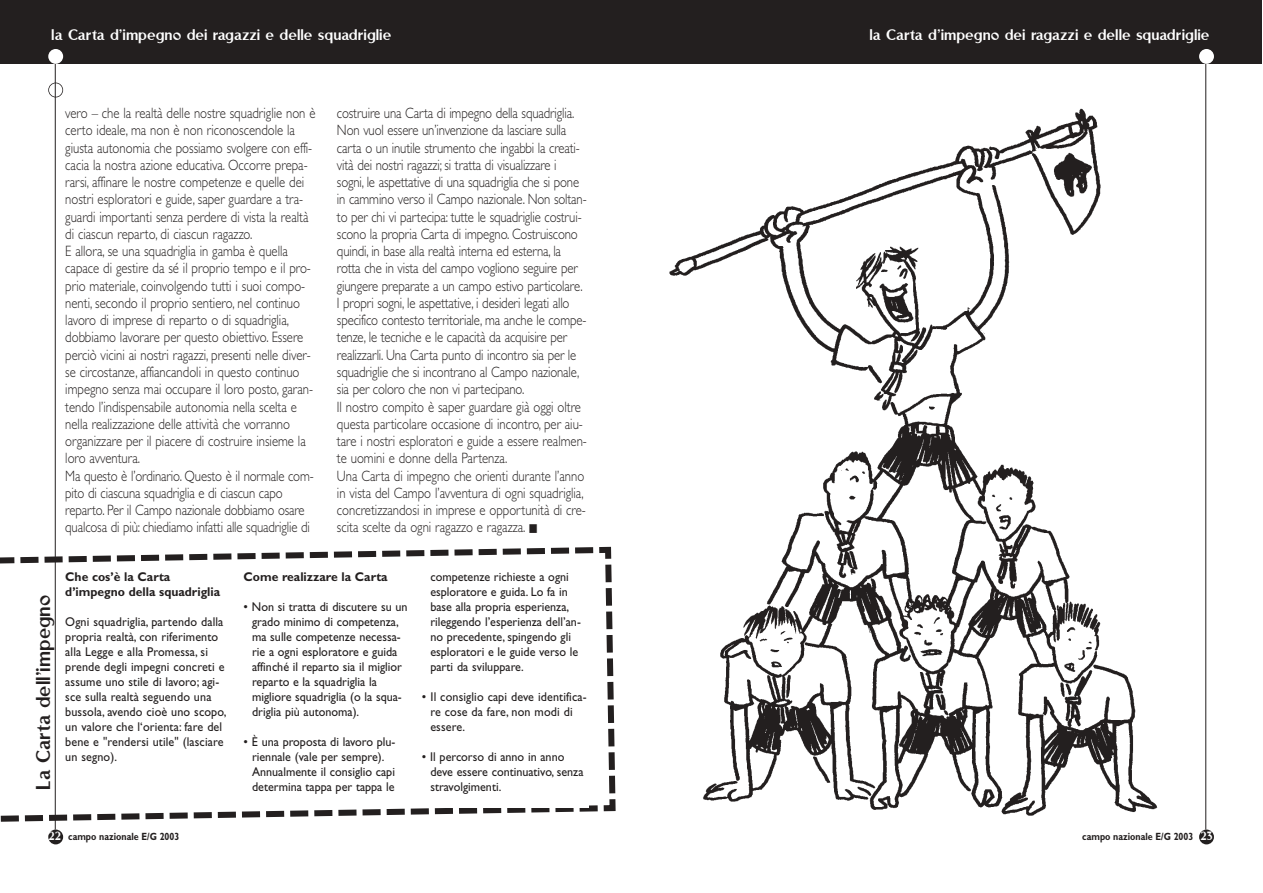
<style>
.page{position:relative;width:1263px;height:893px;background:#fff}
.page>*{position:absolute;margin:0;border:0;box-sizing:border-box;transform-origin:0 0}
.t1{font:22.5px "Rubino Sans ICG Fill";color:#231f1f}
.t2{font:17.25px "Rubino Sans ICG Fill";color:#fff}
.t3{font:300 15px/17.2px "Gill Sans";color:#231f1f;scale:.85 1}
.t4{font:13.5px "Rubino Sans ICG Fill";color:#fff}
.t5{font:12.75px/15px "Gill Sans";color:#231f1f;scale:.95 1}
.t6{font:12.75px/15px "Gill Sans";color:#231f1f}
.t7{font:700 12.75px/15px "Gill Sans";color:#231f1f;scale:.95 1}
.t8{font:700 10.5px "Gill Sans";color:#231f1f;scale:.85 1}
</style>
<div class="page">
<img style="left:669px;top:108px;width:489px;height:708px">
<div style="left:48px;top:83px;width:15px;height:14px;border:2px solid #231f1f;border-radius:50%"></div>
<div style="left:0;top:0;width:1262px;height:64px;background:#231f1f"></div>
<hr style="left:55px;top:62px;width:1px;height:767px;background:#231f1f">
<hr style="left:1206px;top:62px;width:1px;height:767px;background:#231f1f">
<div style="left:48px;top:829px;width:15px;height:15px;background:#231f1f;border-radius:50%"></div>
<div style="left:48px;top:49px;width:15px;height:15px;background:#fff;border-radius:50%"></div>
<div style="left:1199px;top:829px;width:15px;height:15px;background:#231f1f;border-radius:50%"></div>
<div style="left:1199px;top:49px;width:15px;height:15px;background:#fff;border-radius:50%"></div>
<svg style="left:0;top:543px;width:616px;height:282px"></svg>
<div style="left:64px;top:570px;width:525px;height:237px;background:#fff"></div>
<p class="t2" style="left:51px;top:28px;width:342px">la Carta d’impegno dei ragazzi e delle squadriglie</p>
<p class="t3" style="left:65px;top:106px;width:296px">vero – che la realtà delle nostre squadriglie non è certo ideale, ma non è non riconoscendole la giusta autonomia che possiamo svolgere con effi&shy;cacia la nostra azione educativa. Occorre prepa&shy;rarsi, affinare le nostre competenze e quelle dei nostri esploratori e guide, saper guardare a tra&shy;guardi importanti senza perdere di vista la realtà di ciascun reparto, di ciascun ragazzo.<br>E allora, se una squadriglia in gamba è quella capace di gestire da sé il proprio tempo e il pro&shy;prio materiale, coinvolgendo tutti i suoi compo&shy;nenti, secondo il proprio sentiero, nel continuo lavoro di imprese di reparto o di squadriglia, dobbiamo lavorare per questo obiettivo. Essere perciò vicini ai nostri ragazzi, presenti nelle diver&shy;se circostanze, affiancandoli in questo continuo impegno senza mai occupare il loro posto, garan&shy;tendo l’indispensabile autonomia nella scelta e nella realizzazione delle attività che vorranno organizzare per il piacere di costruire insieme la loro avventura.<br>Ma questo è l’ordinario. Questo è il normale com&shy;pito di ciascuna squadriglia e di ciascun capo reparto. Per il Campo nazionale dobbiamo osare qualcosa di più: chiediamo infatti alle squadriglie di</p>
<p class="t3" style="left:337px;top:106px;width:296px">costruire una Carta di impegno della squadriglia.<br>Non vuol essere un’invenzione da lasciare sulla carta o un inutile strumento che ingabbi la creati&shy;vità dei nostri ragazzi; si tratta di visualizzare i sogni, le aspettative di una squadriglia che si pone in cammino verso il Campo nazionale. Non soltan&shy;to per chi vi partecipa: tutte le squadriglie costrui&shy;scono la propria Carta di impegno. Costruiscono quindi, in base alla realtà interna ed esterna, la rotta che in vista del campo vogliono seguire per giungere preparate a un campo estivo particolare.<br>I propri sogni, le aspettative, i desideri legati allo specifico contesto territoriale, ma anche le compe&shy;tenze, le tecniche e le capacità da acquisire per realizzarli. Una Carta punto di incontro sia per le squadriglie che si incontrano al Campo nazionale, sia per coloro che non vi partecipano.<br>Il nostro compito è saper guardare già oggi oltre questa particolare occasione di incontro, per aiu&shy;tare i nostri esploratori e guide a essere realmen&shy;te uomini e donne della Partenza.<br>Una Carta di impegno che orienti durante l’anno in vista del Campo l’avventura di ogni squadriglia, concretizzandosi in imprese e opportunità di cre&shy;scita scelte da ogni ragazzo e ragazza.</p>
<h1 class="t1" style="left:35px;top:789px;width:196px;rotate:-90deg">La Carta dell’impegno</h1>
<p class="t7" style="left:65px;top:570px;width:165px">Che cos’è la Carta d’impegno della squadriglia</p>
<p class="t5" style="left:65px;top:615px;width:171px">Ogni squadriglia, partendo dalla propria realtà, con riferimento alla Legge e alla Promessa, si prende degli impegni concreti e assume uno stile di lavoro; agi&shy;sce sulla realtà seguendo una bussola, avendo cioè uno scopo, un valore che l‘orienta: fare del bene e "rendersi utile" (lasciare un segno).</p>
<p class="t7" style="left:244px;top:570px;width:153px">Come realizzare la Carta</p>
<p class="t6" style="left:252px;top:600px;width:157px;text-indent:-9px">• Non si tratta di discutere su un grado minimo di competenza, ma sulle competenze necessa&shy;rie a ogni esploratore e guida affinché il reparto sia il miglior reparto e la squadriglia la migliore squadriglia (o la squa&shy;driglia più autonoma).</p>
<p class="t6" style="left:252px;top:735px;width:145px;text-indent:-9px">• È una proposta di lavoro plu&shy;riennale (vale per sempre).<br>Annualmente il consiglio capi determina tappa per tappa le</p>
<p class="t5" style="left:430px;top:570px;width:160px">competenze richieste a ogni esploratore e guida. Lo fa in base alla propria esperienza, rileggendo l’esperienza dell’an&shy;no precedente, spingendo gli esploratori e le guide verso le parti da sviluppare.</p>
<p class="t6" style="left:430px;top:690px;width:158px;text-indent:-9px">• Il consiglio capi deve identifica&shy;re cose da fare, non modi di essere.</p>
<p class="t6" style="left:430px;top:750px;width:155px;text-indent:-9px">• Il percorso di anno in anno deve essere continuativo, senza</p>
<p class="t5" style="left:430px;top:780px;width:76px">stravolgimenti.</p>
<p class="t2" style="left:869px;top:29px;width:342px">la Carta d’impegno dei ragazzi e delle squadriglie</p>
<p class="t4" style="left:49px;top:830px;width:14px">22</p>
<p class="t4" style="left:1200px;top:830px;width:14px">23</p>
<p class="t8" style="left:1082px;top:832px;width:132px">campo nazionale E/G 2003</p>
<p class="t8" style="left:68px;top:832px;width:132px">campo nazionale E/G 2003</p>
</div>
